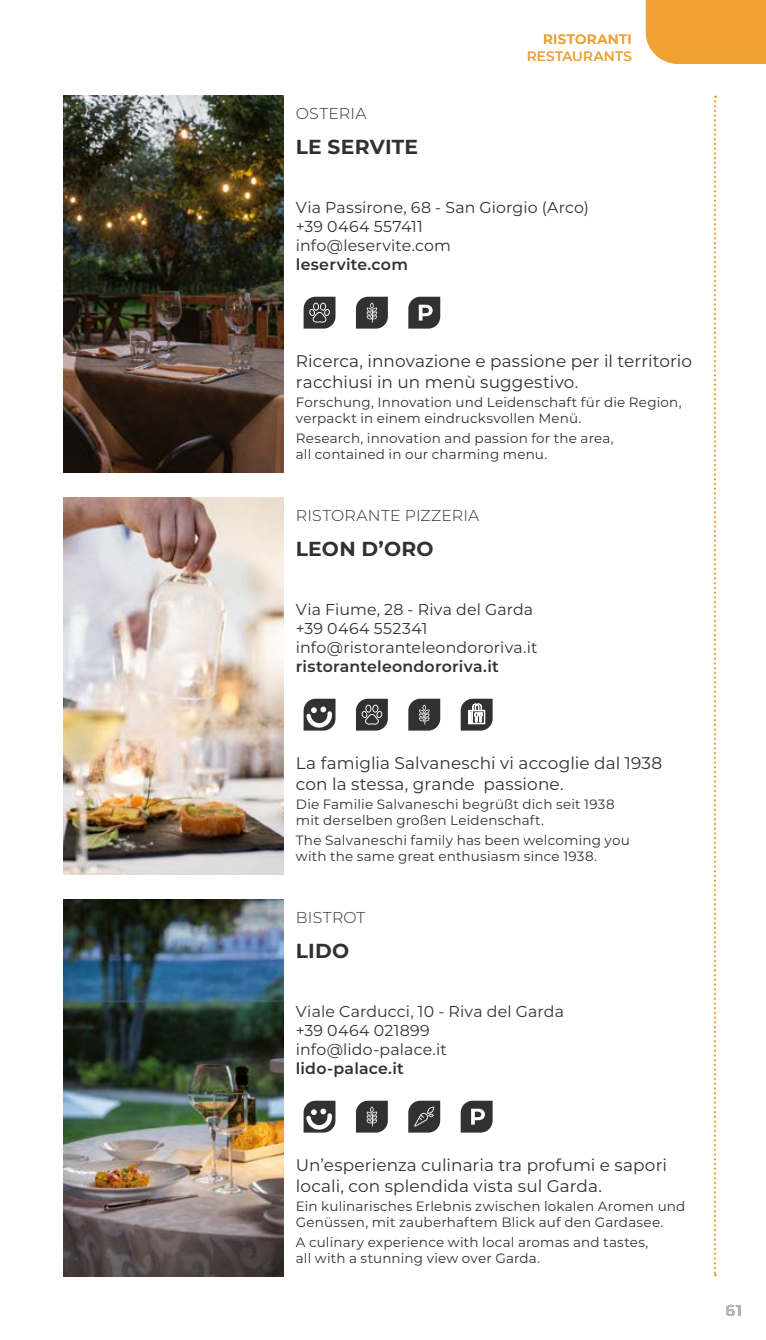
<style>
.page{position:relative;width:766px;height:1340px;background:#fff}
.page>*{position:absolute;margin:0;border:0;box-sizing:border-box;transform-origin:0 0}
.t1{font:700 20.25px "Montserrat";letter-spacing:.01em;color:#323131}
.t2{font:16.88px/20.2px "Montserrat";letter-spacing:.005em;color:#323131}
.t3{font:15.75px/18.9px "Montserrat";letter-spacing:.01em;color:#323131}
.t4{font:600 15.75px "Montserrat";letter-spacing:.015em;color:#323131}
.t5{font:300 15.75px "Montserrat";letter-spacing:.015em;color:#323131}
.t6{font:600 15.75px "Montserrat";color:#778588}
.t7{font:13.5px/16.2px "Montserrat";letter-spacing:.015em;color:#323131}
.t8{font:500 13.5px "Montserrat";letter-spacing:.025em;color:#efa134}
.t9{font:600 13.5px "Montserrat";letter-spacing:.025em;color:#efa134}
</style>
<div class="page">
<svg style="left:713px;top:96px;width:2px;height:1180px"></svg>
<div style="left:645px;top:0;width:120px;height:64px;background:#efa134"></div>
<img style="left:64px;top:96px;width:219px;height:376px">
<svg style="left:303px;top:297px;width:32px;height:31px"></svg>
<svg style="left:356px;top:297px;width:32px;height:31px"></svg>
<svg style="left:408px;top:297px;width:32px;height:31px"></svg>
<img style="left:64px;top:497px;width:219px;height:377px">
<svg style="left:303px;top:698px;width:32px;height:32px"></svg>
<svg style="left:356px;top:698px;width:32px;height:32px"></svg>
<svg style="left:408px;top:698px;width:32px;height:32px"></svg>
<svg style="left:460px;top:698px;width:32px;height:32px"></svg>
<img style="left:64px;top:899px;width:219px;height:377px">
<svg style="left:303px;top:1100px;width:32px;height:32px"></svg>
<svg style="left:356px;top:1100px;width:32px;height:32px"></svg>
<svg style="left:408px;top:1100px;width:32px;height:32px"></svg>
<svg style="left:460px;top:1100px;width:32px;height:32px"></svg>
<p class="t5" style="left:296px;top:103px;width:72px">OSTERIA</p>
<h1 class="t1" style="left:296px;top:132px;width:124px">LE SERVITE</h1>
<p class="t9" style="left:543px;top:30px;width:90px">RISTORANTI</p>
<p class="t8" style="left:526px;top:46px;width:107px">RESTAURANTS</p>
<p class="t3" style="left:296px;top:197px;width:294px">Via Passirone, 68 - San Giorgio (Arco) +39 0464 557411<br>info@leservite.com</p>
<p class="t4" style="left:296px;top:253px;width:113px">leservite.com</p>
<p class="t2" style="left:296px;top:350px;width:398px">Ricerca, innovazione e passione per il territorio racchiusi in un menù suggestivo.</p>
<p class="t7" style="left:296px;top:393px;width:387px">Forschung, Innovation und Leidenschaft für die Region, verpackt in einem eindrucksvollen Menü.</p>
<p class="t7" style="left:296px;top:429px;width:319px">Research, innovation and passion for the area, all contained in our charming menu.</p>
<p class="t5" style="left:296px;top:505px;width:185px">RISTORANTE PIZZERIA</p>
<h1 class="t1" style="left:296px;top:534px;width:139px">LEON D’ORO</h1>
<p class="t3" style="left:296px;top:599px;width:243px">Via Fiume, 28 - Riva del Garda +39 0464 552341 info@ristoranteleondororiva.it</p>
<p class="t4" style="left:296px;top:655px;width:204px">ristoranteleondororiva.it</p>
<p class="t2" style="left:296px;top:752px;width:368px">La famiglia Salvaneschi vi accoglie dal 1938 con la stessa, grande passione.</p>
<p class="t7" style="left:296px;top:795px;width:320px">Die Familie Salvaneschi begrüßt dich seit 1938 mit derselben großen Leidenschaft.</p>
<p class="t7" style="left:296px;top:831px;width:335px">The Salvaneschi family has been welcoming you with the same great enthusiasm since 1938.</p>
<p class="t5" style="left:296px;top:907px;width:71px">BISTROT</p>
<h1 class="t1" style="left:296px;top:935px;width:55px">LIDO</h1>
<p class="t3" style="left:296px;top:1001px;width:269px">Viale Carducci, 10 - Riva del Garda +39 0464 021899 info@lido-palace.it</p>
<p class="t4" style="left:296px;top:1057px;width:109px">lido-palace.it</p>
<p class="t2" style="left:296px;top:1154px;width:372px">Un’esperienza culinaria tra profumi e sapori locali, con splendida vista sul Garda.</p>
<p class="t7" style="left:296px;top:1197px;width:391px">Ein kulinarisches Erlebnis zwischen lokalen Aromen und<br>Genüssen, mit zauberhaftem Blick auf den Gardasee.</p>
<p class="t7" style="left:296px;top:1233px;width:354px">A culinary experience with local aromas and tastes, all with a stunning view over Garda.</p>
<p class="t6" style="left:725px;top:1298px;width:18px">61</p>
</div>
